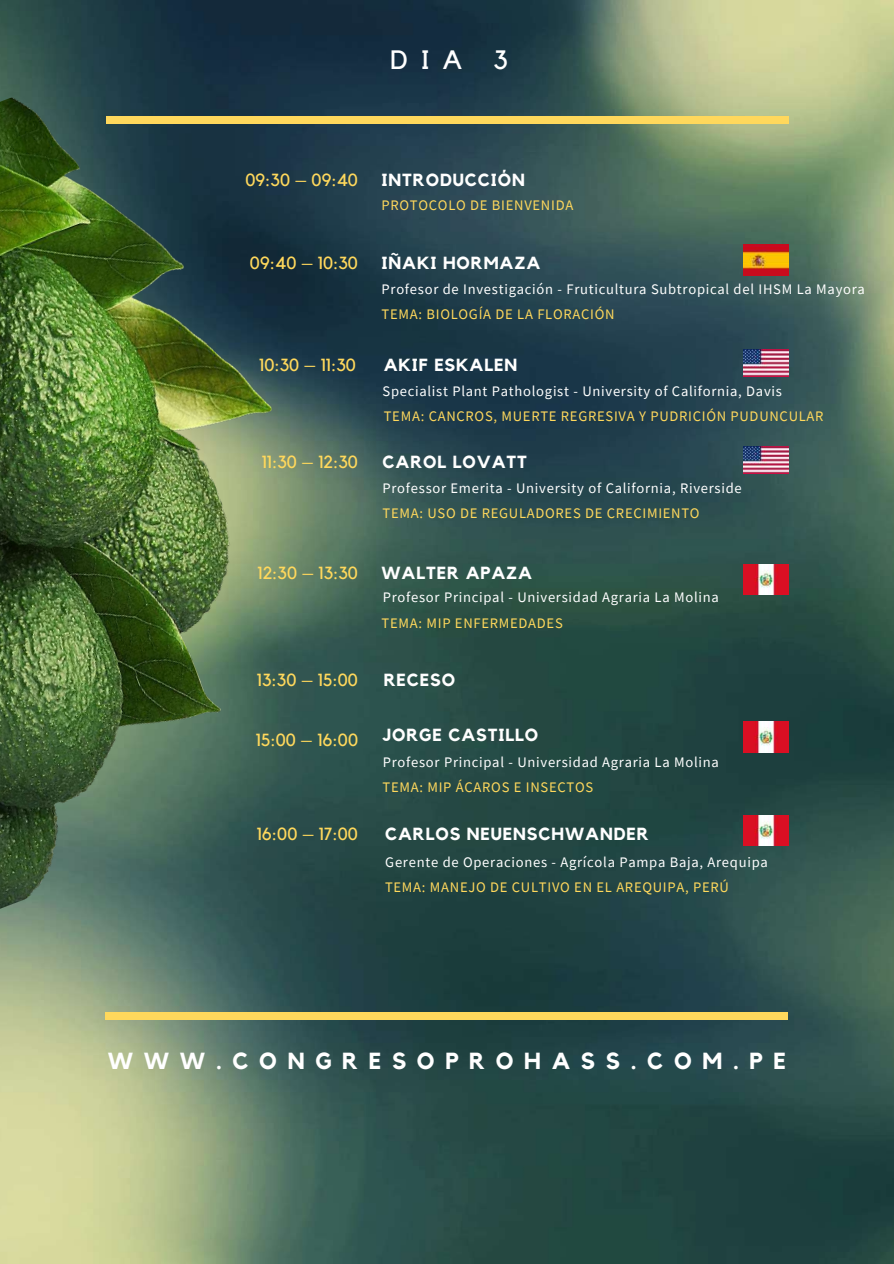
<style>
.page{position:relative;width:894px;height:1264px;background:#fff}
.page>*{position:absolute;margin:0;border:0;box-sizing:border-box;transform-origin:0 0}
.t1{font:26.55px "Kollektif";color:#fff}
.t2{font:700 23.25px "Kollektif";letter-spacing:.46em;color:#fff}
.t3{font:700 17.55px "Kollektif";letter-spacing:.05em;color:#fff}
.t4{font:17.55px "Kollektif";color:#ffd85c}
.t5{font:14.55px "Source Sans Pro";letter-spacing:.05em;color:#fff}
.t6{font:14.55px "Source Sans Pro";letter-spacing:.05em;color:#ffd85c}
</style>
<div class="page">
<img style="left:0;top:0;width:893px;height:1263px">
<div style="left:106px;top:117px;width:682px;height:7px;background:#ffd85c"></div>
<div style="left:105px;top:1011px;width:682px;height:8px;background:#ffd85c"></div>
<img style="left:743px;top:721px;width:45px;height:31px">
<img style="left:743px;top:564px;width:45px;height:30px">
<img style="left:743px;top:815px;width:45px;height:30px">
<img style="left:743px;top:245px;width:45px;height:30px">
<img style="left:743px;top:350px;width:45px;height:27px">
<img style="left:743px;top:446px;width:45px;height:27px">
<img style="left:0;top:42px;width:425px;height:893px">
<h1 class="t1" style="left:390px;top:48px;width:119px">DIA 3</h1>
<p class="t4" style="left:245px;top:172px;width:114px">09:30 – 09:40</p>
<p class="t3" style="left:381px;top:172px;width:145px">INTRODUCCIÓN</p>
<p class="t6" style="left:381px;top:196px;width:193px">PROTOCOLO DE BIENVENIDA</p>
<p class="t4" style="left:250px;top:255px;width:110px">09:40 – 10:30</p>
<p class="t3" style="left:381px;top:255px;width:160px">IÑAKI HORMAZA</p>
<p class="t6" style="left:381px;top:305px;width:234px">TEMA: BIOLOGÍA DE LA FLORACIÓN</p>
<p class="t5" style="left:381px;top:280px;width:484px">Profesor de Investigación - Fruticultura Subtropical del IHSM La Mayora</p>
<p class="t4" style="left:259px;top:357px;width:98px">10:30 – 11:30</p>
<p class="t3" style="left:383px;top:357px;width:135px">AKIF ESKALEN</p>
<p class="t5" style="left:382px;top:382px;width:401px">Specialist Plant Pathologist - University of California, Davis</p>
<p class="t6" style="left:383px;top:406px;width:441px">TEMA: CANCROS, MUERTE REGRESIVA Y PUDRICIÓN PUDUNCULAR</p>
<p class="t4" style="left:261px;top:454px;width:98px">11:30 – 12:30</p>
<p class="t3" style="left:382px;top:454px;width:146px">CAROL LOVATT</p>
<p class="t6" style="left:382px;top:503px;width:318px">TEMA: USO DE REGULADORES DE CRECIMIENTO</p>
<p class="t5" style="left:382px;top:478px;width:360px">Professor Emerita - University of California, Riverside</p>
<p class="t4" style="left:257px;top:565px;width:102px">12:30 – 13:30</p>
<p class="t3" style="left:381px;top:565px;width:152px">WALTER APAZA</p>
<p class="t6" style="left:381px;top:613px;width:183px">TEMA: MIP ENFERMEDADES</p>
<p class="t5" style="left:383px;top:588px;width:337px">Profesor Principal - Universidad Agraria La Molina</p>
<p class="t4" style="left:257px;top:671px;width:103px">13:30 – 15:00</p>
<p class="t3" style="left:383px;top:671px;width:73px">RECESO</p>
<p class="t4" style="left:256px;top:732px;width:104px">15:00 – 16:00</p>
<p class="t4" style="left:257px;top:825px;width:103px">16:00 – 17:00</p>
<p class="t3" style="left:382px;top:726px;width:157px">JORGE CASTILLO</p>
<p class="t6" style="left:382px;top:777px;width:212px">TEMA: MIP ÁCAROS E INSECTOS</p>
<p class="t5" style="left:383px;top:752px;width:337px">Profesor Principal - Universidad Agraria La Molina</p>
<p class="t3" style="left:385px;top:826px;width:265px">CARLOS NEUENSCHWANDER</p>
<p class="t6" style="left:385px;top:878px;width:345px">TEMA: MANEJO DE CULTIVO EN EL AREQUIPA, PERÚ</p>
<p class="t5" style="left:385px;top:852px;width:384px">Gerente de Operaciones - Agrícola Pampa Baja, Arequipa</p>
<h2 class="t2" style="left:108px;top:1050px;width:679px">WWW.CONGRESOPROHASS.COM.PE</h2>
</div>
